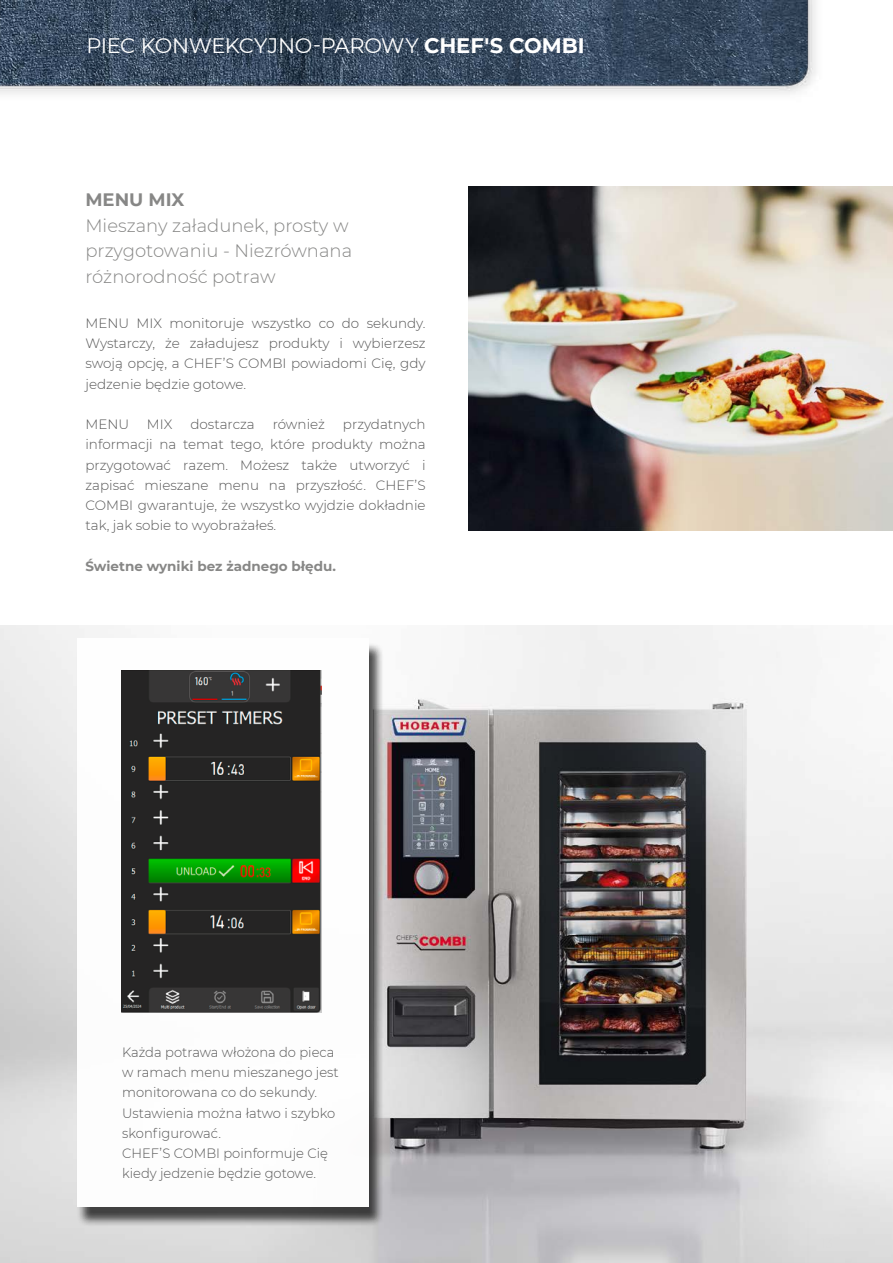
<style>
.page{position:relative;width:893px;height:1263px;background:#fff}
.page>*{position:absolute;margin:0;border:0;box-sizing:border-box;transform-origin:0 0}
.t1{font:21px "Montserrat";letter-spacing:-.025em;color:#fff}
.t2{font:300 18px/25.5px "Montserrat";color:#878786}
.t3{font:700 18px "Montserrat";color:#878786}
.t4{font:300 13.5px/20.2px "Montserrat";color:#565656;text-align:justify}
.t5{font:700 13.5px "Montserrat";color:#878786}
.s1{font-weight:700}
</style>
<div class="page">
<img style="left:0;top:0;width:816px;height:94px">
<img style="left:0;top:625px;width:893px;height:638px">
<div style="left:76px;top:642px;width:308px;height:585px;background:#000;opacity:.75"></div>
<div style="left:77px;top:638px;width:292px;height:568px;background:#fff"></div>
<img style="left:121px;top:670px;width:201px;height:342px">
<img style="left:468px;top:186px;width:425px;height:344px">
<h1 class="t1" style="left:86px;top:31px;width:500px">PIEC KONWEKCYJNO-PAROWY <span class="s1">CHEF'S COMBI</span></h1>
<h2 class="t3" style="left:85px;top:187px;width:101px">MENU MIX</h2>
<h2 class="t2" style="left:85px;top:212px;width:268px">Mieszany załadunek, prosty w przygotowaniu - Niezrównana różnorodność potraw</h2>
<p class="t4" style="left:85px;top:312px;width:342px">MENU MIX monitoruje wszystko co do sekundy.<br>Wystarczy, że załadujesz produkty i wybierzesz swoją opcję, a CHEF’S COMBI powiadomi Cię, gdy jedzenie będzie gotowe.</p>
<p class="t4" style="left:85px;top:414px;width:45px">MENU</p>
<p class="t4" style="left:147px;top:414px;width:27px">MIX</p>
<p class="t4" style="left:190px;top:414px;width:66px">dostarcza</p>
<p class="t4" style="left:273px;top:414px;width:54px">również</p>
<p class="t4" style="left:85px;top:414px;width:342px;text-indent:257px">przydatnych informacji na temat tego, które produkty można przygotować razem. Możesz także utworzyć i zapisać mieszane menu na przyszłość. CHEF’S COMBI gwarantuje, że wszystko wyjdzie dokładnie tak, jak sobie to wyobrażałeś.</p>
<p class="t5" style="left:85px;top:556px;width:252px">Świetne wyniki bez żadnego błędu.</p>
<p class="t4" style="left:122px;top:1041px;width:218px;text-align:left">Każda potrawa włożona do pieca w ramach menu mieszanego jest monitorowana co do sekundy.<br>Ustawienia można łatwo i szybko skonfigurować.<br>CHEF’S COMBI poinformuje Cię kiedy jedzenie będzie gotowe.</p>
</div>
